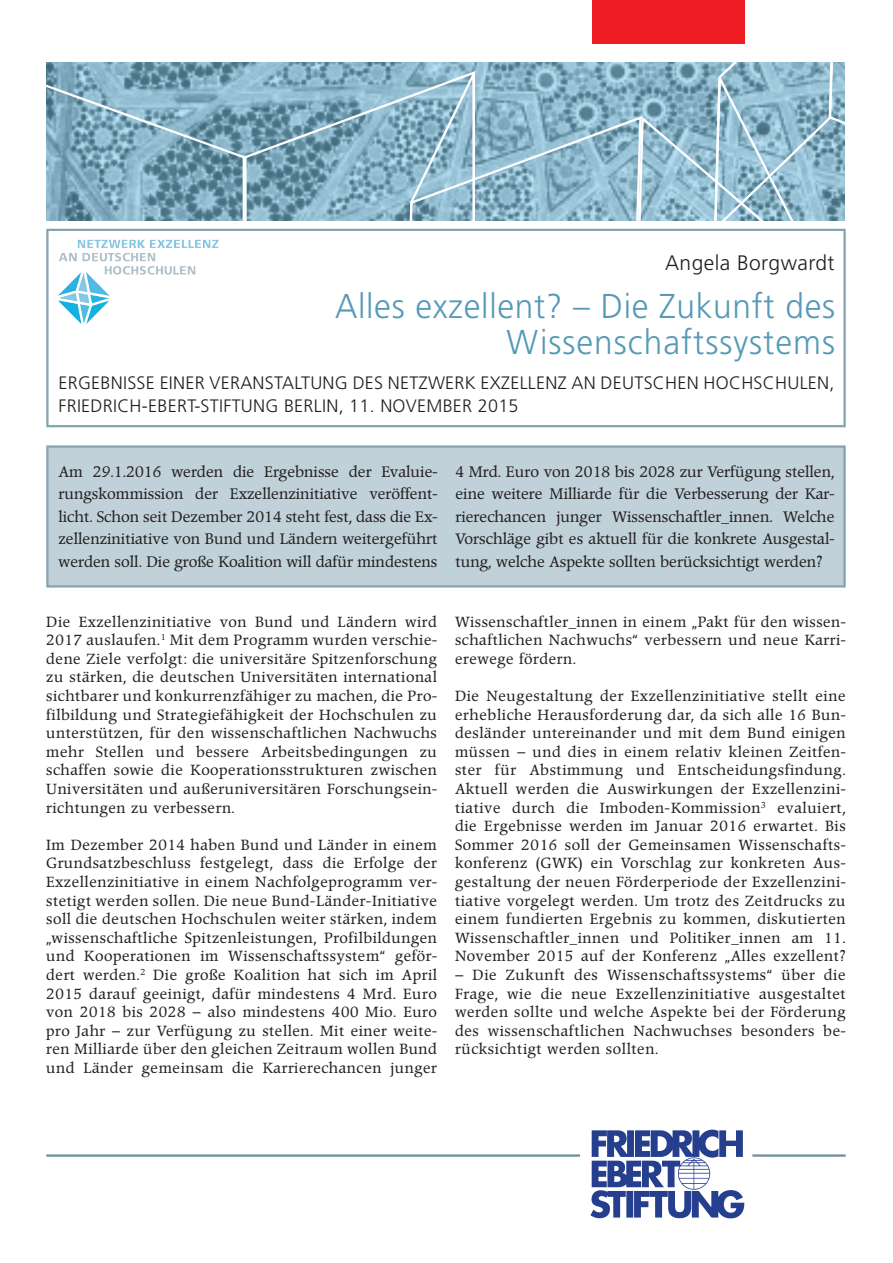
<style>
.page{position:relative;width:893px;height:1263px;background:#fff}
.page>*{position:absolute;margin:0;border:0;box-sizing:border-box;transform-origin:0 0}
.t1{font:300 34.5px/36px "Frutiger";letter-spacing:.02em;color:#559ab6;text-align:right}
.t2{font:300 21px "Frutiger";color:#231f20}
.t3{font:300 18px/23.4px "Frutiger";letter-spacing:.015em;color:#231f20}
.t4{font:15px/22.5px "Poppl Pontifex BE";color:#231f20;text-align:justify}
.t5{font:14.55px/18.6px "Poppl Pontifex BE";letter-spacing:.035em;color:#231f20;text-align:justify}
</style>
<div class="page">
<div style="left:46px;top:445px;width:800px;height:142px;background:#c1d1da;border:2px solid #86a3b2"></div>
<div style="left:592px;top:0;width:152px;height:44px;background:#ee1d23"></div>
<img style="left:590px;top:1129px;width:155px;height:90px">
<div style="left:46px;top:229px;width:800px;height:198px;background:#fff;border:2px solid #86a3b2"></div>
<img style="left:58px;top:239px;width:161px;height:86px">
<hr style="left:46px;top:1154px;width:534px;height:3px;background:#6c8e9e">
<hr style="left:752px;top:1154px;width:94px;height:3px;background:#6c8e9e">
<svg style="left:46px;top:63px;width:799px;height:158px;background:#88b0c3"></svg>
<h2 class="t2" style="left:665px;top:251px;width:171px">ANGELA BORGWARDT</h2>
<h1 class="t1" style="left:335px;top:288px;width:501px">ALLES EXZELLENT? – DIE ZUKUNFT DES<br>WISSENSCHAFTSSYSTEMS</h1>
<p class="t3" style="left:58px;top:371px;width:777px">ERGEBNISSE EINER VERANSTALTUNG DES NETZWERK EXZELLENZ AN DEUTSCHEN HOCHSCHULEN,<br>FRIEDRICH-EBERT-STIFTUNG BERLIN, 11. NOVEMBER 2015</p>
<p class="t4" style="left:58px;top:461px;width:381px">Am 29.1.2016 werden die Ergebnisse der Evaluie&shy;rungskommission der Exzellenzinitiative veröffent&shy;licht. Schon seit Dezember 2014 steht fest, dass die Ex&shy;zellenzinitiative von Bund und Ländern weitergeführt werden soll. Die große Koalition will dafür mindestens</p>
<p class="t4" style="left:455px;top:461px;width:381px">4 Mrd. Euro von 2018 bis 2028 zur Verfügung stellen, eine weitere Milliarde für die Verbesserung der Kar&shy;rierechancen junger Wissenschaftler_innen. Welche Vorschläge gibt es aktuell für die konkrete Ausgestal&shy;tung, welche Aspekte sollten berücksichtigt werden?</p>
<p class="t5" style="left:46px;top:613px;width:392px">Die Exzellenzinitiative von Bund und Ländern wird 2017 auslaufen.<sup>1</sup> Mit dem Programm wurden verschie&shy;dene Ziele verfolgt: die universitäre Spitzenforschung zu stärken, die deutschen Universitäten international sichtbarer und konkurrenzfähiger zu machen, die Pro&shy;filbildung und Strategiefähigkeit der Hochschulen zu unterstützen, für den wissenschaftlichen Nachwuchs mehr Stellen und bessere Arbeitsbedingungen zu schaffen sowie die Kooperationsstrukturen zwischen Universitäten und außeruniversitären Forschungsein&shy;richtungen zu verbessern.</p>
<p class="t5" style="left:46px;top:836px;width:392px">Im Dezember 2014 haben Bund und Länder in einem Grundsatzbeschluss festgelegt, dass die Erfolge der Exzellenzinitiative in einem Nachfolgeprogramm ver&shy;stetigt werden sollen. Die neue Bund-Länder-Initiative soll die deutschen Hochschulen weiter stärken, indem „wissenschaftliche Spitzenleistungen, Profilbildungen und Kooperationen im Wissenschaftssystem“ geför&shy;dert werden.<sup>2</sup> Die große Koalition hat sich im April 2015 darauf geeinigt, dafür mindestens 4 Mrd. Euro von 2018 bis 2028 – also mindestens 400 Mio. Euro pro Jahr – zur Verfügung zu stellen. Mit einer weite&shy;ren Milliarde über den gleichen Zeitraum wollen Bund und Länder gemeinsam die Karrierechancen junger</p>
<p class="t5" style="left:455px;top:613px;width:392px">Wissenschaftler_innen in einem „Pakt für den wissen&shy;schaftlichen Nachwuchs“ verbessern und neue Karri&shy;erewege fördern.</p>
<p class="t5" style="left:455px;top:687px;width:392px">Die Neugestaltung der Exzellenzinitiative stellt eine erhebliche Herausforderung dar, da sich alle 16 Bun&shy;desländer untereinander und mit dem Bund einigen müssen – und dies in einem relativ kleinen Zeitfen&shy;ster für Abstimmung und Entscheidungsfindung.<br>Aktuell werden die Auswirkungen der Exzellenzini&shy;tiative durch die Imboden-Kommission<sup>3</sup> evaluiert, die Ergebnisse werden im Januar 2016 erwartet. Bis Sommer 2016 soll der Gemeinsamen Wissenschafts&shy;konferenz (GWK) ein Vorschlag zur konkreten Aus&shy;gestaltung der neuen Förderperiode der Exzellenzini&shy;tiative vorgelegt werden. Um trotz des Zeitdrucks zu einem fundierten Ergebnis zu kommen, diskutierten Wissenschaftler_innen und Politiker_innen am 11.<br>November 2015 auf der Konferenz „Alles exzellent?</p>
<p class="t5" style="left:455px;top:966px;width:392px">– Die Zukunft des Wissenschaftssystems“ über die Frage, wie die neue Exzellenzinitiative ausgestaltet werden sollte und welche Aspekte bei der Förderung des wissenschaftlichen Nachwuchses besonders be&shy;rücksichtigt werden sollten.</p>
</div>
